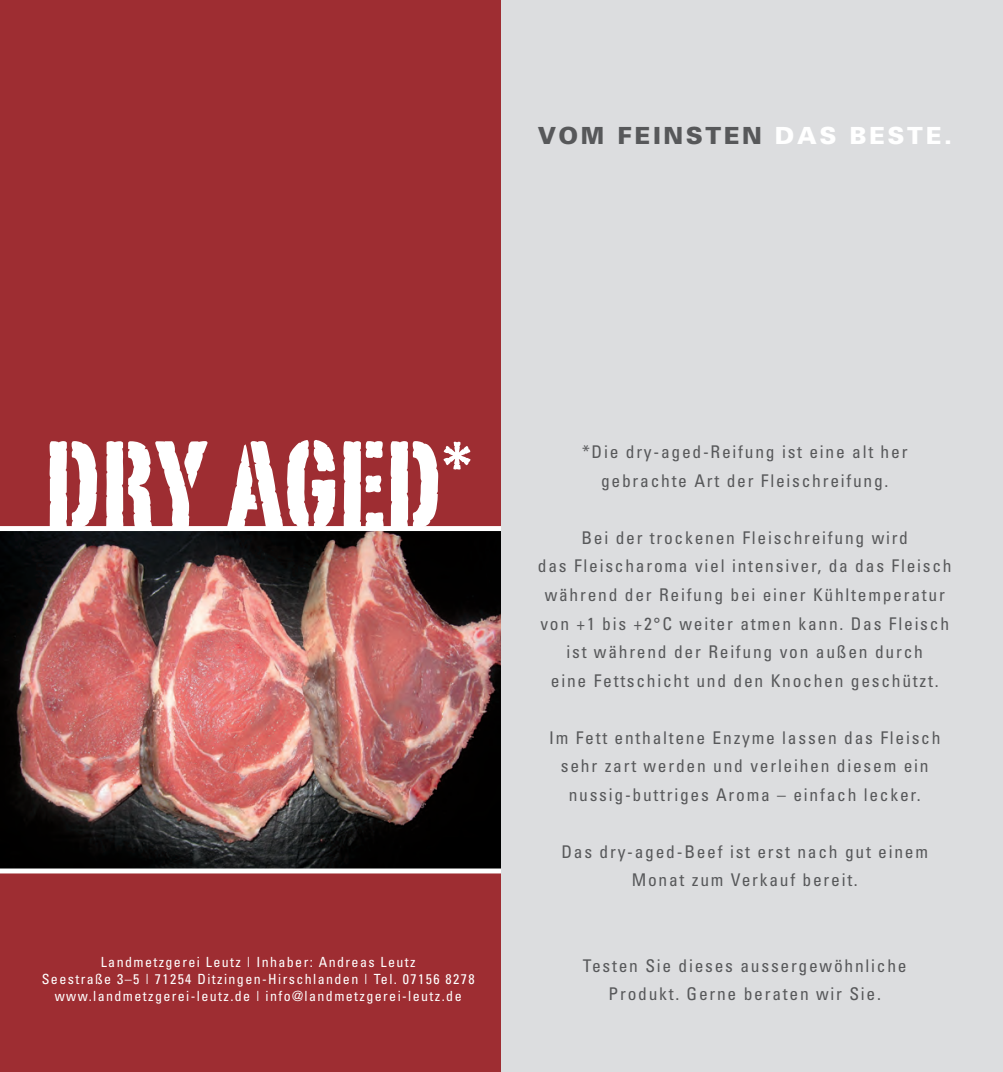
<style>
.page{position:relative;width:1003px;height:1072px;background:#fff}
.page>*{position:absolute;margin:0;border:0;box-sizing:border-box;transform-origin:0 0}
.t1{font:144.72px "Portago ITCTT";color:#fff}
.t2{font:900 23.62px "Univers";letter-spacing:.11em;color:#57585a}
.t3{font:condensed 17.5px/28.5px "Univers";letter-spacing:.1em;color:#57585a;text-align:center}
.t4{font:condensed 14px/16.8px "Univers";letter-spacing:.1em;color:#fff;text-align:center}
.s1{color:#fff}
</style>
<div class="page">
<div style="left:0;top:0;width:501px;height:1071px;background:#9e2d32"></div>
<img style="left:0;top:526px;width:501px;height:347px">
<div style="left:501px;top:0;width:501px;height:1071px;background:#dcdddf"></div>
<h2 class="t2" style="left:537px;top:127px;width:415px">VOM FEINSTEN <span class="s1">DAS BESTE.</span></h2>
<h1 class="t1" style="left:44px;top:387px;width:429px">DRY AGED<sup>*</sup></h1>
<p class="t4" style="left:42px;top:955px;width:434px">Landmetzgerei Leutz | Inhaber: Andreas Leutz<br>Seestraße 3–5 | 71254 Ditzingen-Hirschlanden | Tel. 07156 8278 www.landmetzgerei-leutz.de | info@landmetzgerei-leutz.de</p>
<p class="t3" style="left:582px;top:439px;width:327px">*Die dry-aged-Reifung ist eine alt her gebrachte Art der Fleischreifung.</p>
<p class="t3" style="left:537px;top:525px;width:415px">Bei der trockenen Fleischreifung wird<br>das Fleischaroma viel intensiver, da das Fleisch während der Reifung bei einer Kühltemperatur von +1 bis +2°C weiter atmen kann. Das Fleisch ist während der Reifung von außen durch<br>eine Fettschicht und den Knochen geschützt.</p>
<p class="t3" style="left:549px;top:724px;width:393px">Im Fett enthaltene Enzyme lassen das Fleisch sehr zart werden und verleihen diesem ein nussig-buttriges Aroma – einfach lecker.</p>
<p class="t3" style="left:561px;top:838px;width:368px">Das dry-aged-Beef ist erst nach gut einem<br>Monat zum Verkauf bereit.</p>
<p class="t3" style="left:582px;top:952px;width:325px">Testen Sie dieses aussergewöhnliche<br>Produkt. Gerne beraten wir Sie.</p>
</div>
